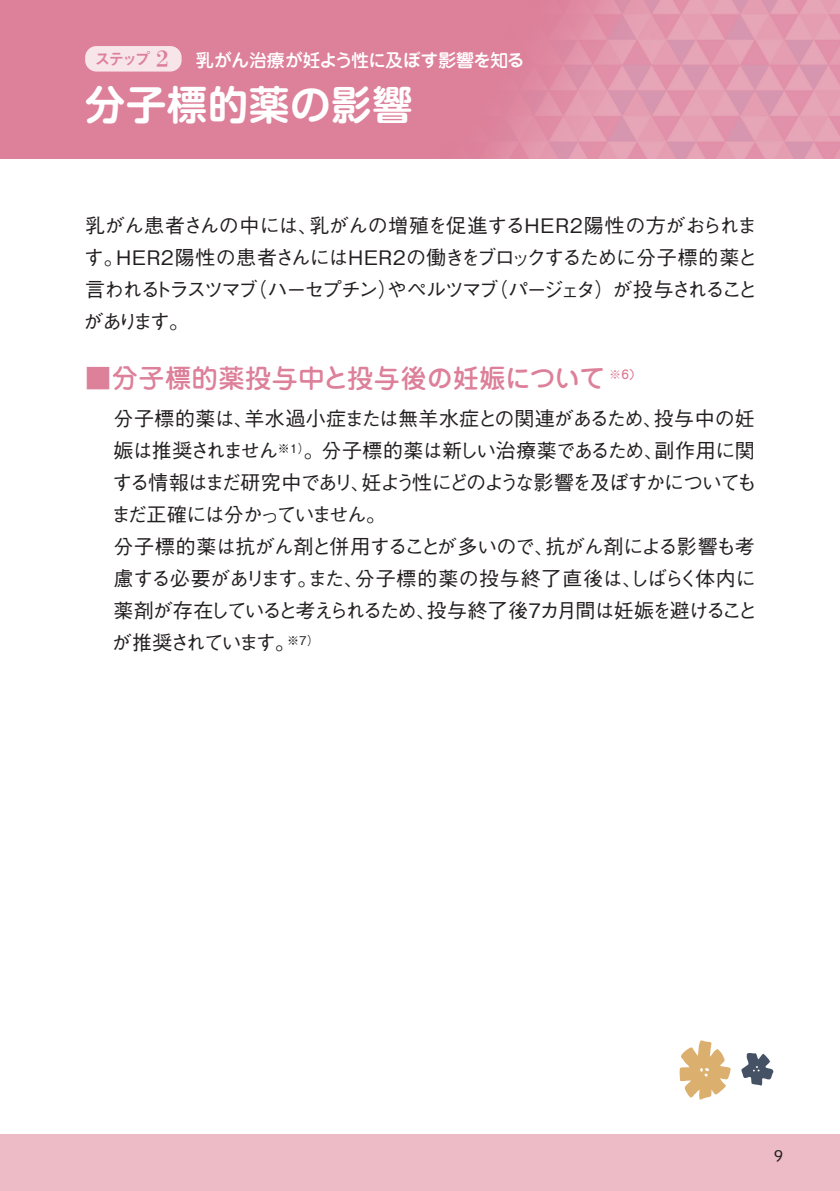
<style>
.page{position:relative;width:840px;height:1191px;background:#fff}
.page>*{position:absolute;margin:0;border:0;box-sizing:border-box;transform-origin:0 0}
.t1{font:700 40px "Shin M Go Pro De";letter-spacing:.025em;color:#fff}
.t2{font:500 26px "Jun 34 Pro";letter-spacing:.025em;color:#dd809a}
.t3{font:500 20px/32px "Gothic BBB Pro";letter-spacing:-.07em;color:#231f20;text-align:justify}
.t4{font:500 18px "Jun 34 Pro";letter-spacing:-.025em;color:#fff}
.t5{font:16px "DNP Shuei M Go Std L";color:#231f20}
.s1{font-family:"Midashi Go Pro MB31";font-weight:400;font-size:16px;color:#dd809a}
.s2{font-family:"DNP Shuei Shogo Min Std";font-weight:800;font-size:22px;color:#dd809a}
</style>
<div class="page">
<div style="left:0;top:0;width:839px;height:159px;background:#dd809a"></div>
<img style="left:496px;top:0;width:343px;height:159px">
<div style="left:0;top:1134px;width:839px;height:57px;background:#ecbbc5"></div>
<svg style="left:679px;top:1040px;width:51px;height:60px"></svg>
<svg style="left:741px;top:1053px;width:32px;height:32px"></svg>
<div style="left:85px;top:46px;width:96px;height:26px;background:#f8e5ea;border-radius:11px"></div>
<p class="t4" style="left:94px;top:46px;width:431px"><span class="s1">ステップ</span> <span class="s2">2</span> 乳がん治療が妊よう性に及ぼす影響を知る</p>
<h1 class="t1" style="left:85px;top:73px;width:329px">分子標的薬の影響</h1>
<p class="t3" style="left:84px;top:207px;width:675px">乳がん患者さんの中には、乳がんの増殖を促進するHER2陽性の方がおられます。HER2陽性の患者さんにはHER2の働きをブロックするために分子標的薬と言われるトラスツマブ（ハーセプチン）やペルツマブ（パージェタ）が投与されることがあります。</p>
<h2 class="t2" style="left:85px;top:358px;width:557px">■分子標的薬投与中と投与後の妊娠について <sup>※6）</sup></h2>
<p class="t3" style="left:111px;top:400px;width:647px;text-align:left">分子標的薬は、羊水過小症または無羊水症との関連があるため、投与中の妊娠は推奨されません<sup>※1）</sup>。分子標的薬は新しい治療薬であるため、副作用に関する情報はまだ研究中であリ、妊よう性にどのような影響を及ぼすかについてもまだ正確には分かっていません。<br>分子標的薬は抗がん剤と併用することが多いので、抗がん剤による影響も考慮する必要があリます。また、分子標的薬の投与終了直後は、しばらく体内に薬剤が存在していると考えられるため、投与終了後7カ月間は妊娠を避けることが推奨されています。<sup>※7）</sup></p>
<p class="t5" style="left:773px;top:1144px;width:11px">9</p>
</div>
